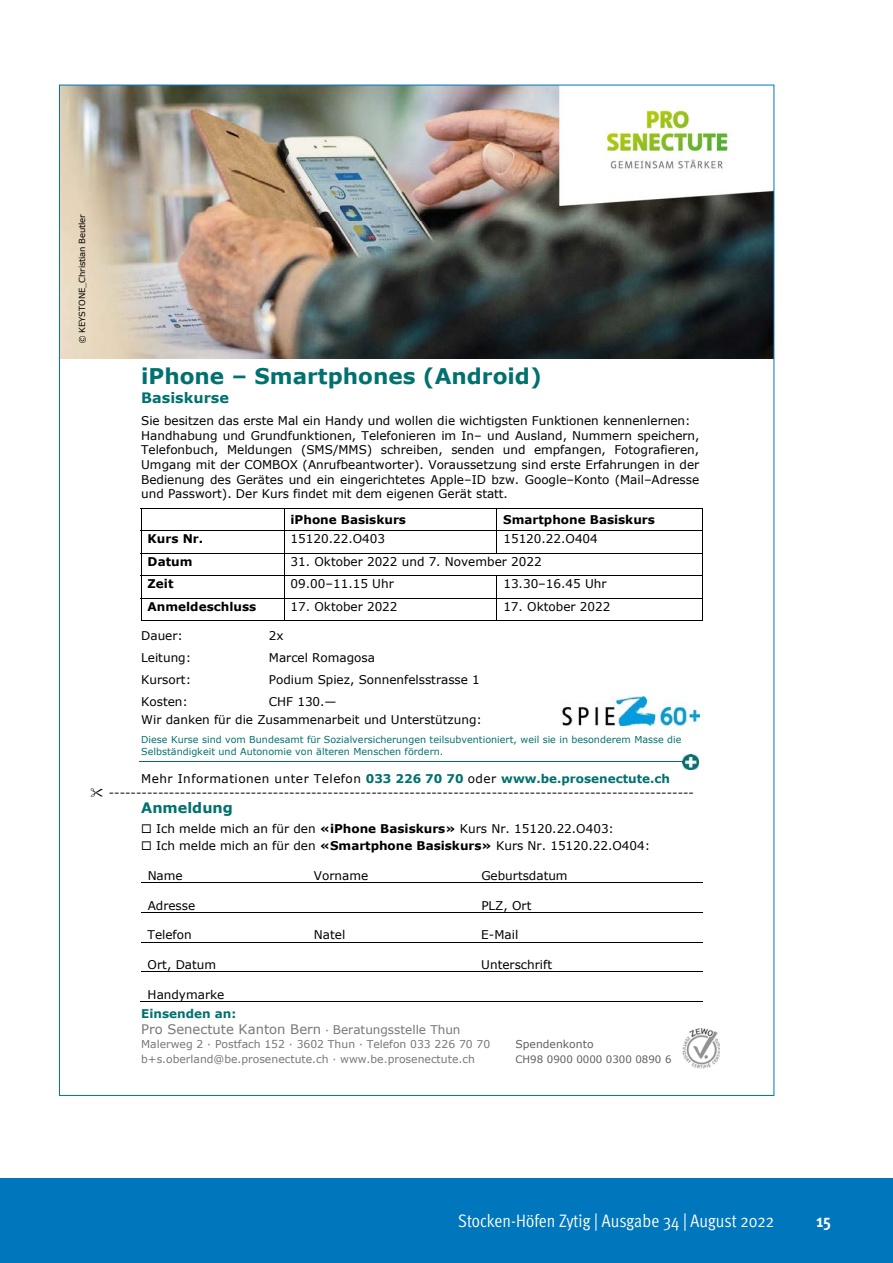
<style>
.page{position:relative;width:893px;height:1263px;background:#fff}
.page>*{position:absolute;margin:0;border:0;box-sizing:border-box;transform-origin:0 0}
.t1{font:700 21.6px "Verdana";color:#00716f}
.t2{font:18px "Meta Pro Cond Norm";color:#fff}
.t3{font:700 condensed 18px "Meta Pro";color:#fff}
.t4{font:700 14.4px "Verdana";color:#00716f}
.t5{font:13.2px "Verdana";color:#777}
.t6{font:12px/14.5px "Verdana";color:#000}
.t7{font:12px/13.4px "Verdana";letter-spacing:.04em;color:#000}
.t8{font:700 12px "Verdana";color:#000}
.t9{font:700 12px "Verdana";color:#00716f}
.t10{font:10.8px "Verdana";color:#777}
.t11{font:10.8px "Verdana";letter-spacing:.005em;color:#5f5f5f}
.t12{font:10.2px "Verdana";color:#5f5f5f}
.t13{font:9.6px/11.7px "Verdana";color:#00716f}
.t14{font:8.4px "Verdana";letter-spacing:-.015em;color:#000}
.s1{font-weight:700;color:#00716f}
.s2{font-weight:700}
.s3{font-size:10.8px}
.s4{font-size:12px}
</style>
<div class="page">
<div style="left:0;top:1178px;width:893px;height:85px;background:#0076bd"></div>
<img style="left:682px;top:1028px;width:38px;height:41px">
<img style="left:61px;top:87px;width:711px;height:272px">
<img style="left:683px;top:754px;width:15px;height:16px">
<img style="left:561px;top:697px;width:138px;height:29px">
<hr style="left:141px;top:508px;width:562px;height:1px;background:#000">
<hr style="left:141px;top:530px;width:562px;height:1px;background:#000">
<svg style="left:496px;top:509px;width:1px;height:44px"></svg>
<hr style="left:141px;top:553px;width:562px;height:1px;background:#000">
<hr style="left:141px;top:575px;width:562px;height:1px;background:#000">
<hr style="left:141px;top:598px;width:562px;height:1px;background:#000">
<svg style="left:141px;top:509px;width:1px;height:111px"></svg>
<hr style="left:141px;top:620px;width:143px;height:1px;background:#000">
<svg style="left:284px;top:509px;width:1px;height:111px"></svg>
<hr style="left:284px;top:620px;width:212px;height:1px;background:#000">
<svg style="left:496px;top:576px;width:1px;height:45px"></svg>
<hr style="left:497px;top:620px;width:205px;height:1px;background:#000">
<svg style="left:702px;top:509px;width:1px;height:112px"></svg>
<hr style="left:139px;top:761px;width:545px;height:1px;background:#006f71">
<hr style="left:141px;top:882px;width:562px;height:1px;background:#000">
<hr style="left:141px;top:912px;width:562px;height:1px;background:#000">
<hr style="left:141px;top:942px;width:562px;height:1px;background:#000">
<hr style="left:141px;top:972px;width:562px;height:1px;background:#000">
<hr style="left:140px;top:1001px;width:335px;height:1px;background:#000">
<hr style="left:474px;top:1001px;width:229px;height:1px;background:#000">
<img style="left:560px;top:87px;width:212px;height:118px">
<svg style="left:79px;top:336px;width:7px;height:7px"></svg>
<p class="t14" style="left:77px;top:332px;width:120px;rotate:-90deg">KEYSTONE_Christian Beutler</p>
<h1 class="t1" style="left:141px;top:362px;width:402px">iPhone – Smartphones (Android)</h1>
<p class="t4" style="left:141px;top:388px;width:89px">Basiskurse</p>
<p class="t6" style="left:141px;top:414px;width:560px">Sie besitzen das erste Mal ein Handy und wollen die wichtigsten Funktionen kennenlernen:<br>Handhabung und Grundfunktionen, Telefonieren im In– und Ausland, Nummern speichern, Telefonbuch, Meldungen (SMS/MMS) schreiben, senden und empfangen, Fotografieren, Umgang mit der COMBOX (Anrufbeantworter). Voraussetzung sind erste Erfahrungen in der Bedienung des Gerätes und ein eingerichtetes Apple–ID bzw. Google–Konto (Mail–Adresse und Passwort). Der Kurs findet mit dem eigenen Gerät statt.</p>
<p class="t8" style="left:291px;top:512px;width:117px">iPhone Basiskurs</p>
<p class="t8" style="left:503px;top:512px;width:153px">Smartphone Basiskurs</p>
<p class="t8" style="left:148px;top:531px;width:57px">Kurs Nr.</p>
<p class="t6" style="left:291px;top:532px;width:96px">15120.22.O403</p>
<p class="t6" style="left:503px;top:532px;width:96px">15120.22.O404</p>
<p class="t8" style="left:148px;top:553px;width:46px">Datum</p>
<p class="t6" style="left:291px;top:554px;width:253px">31. Oktober 2022 und 7. November 2022</p>
<p class="t8" style="left:148px;top:576px;width:27px">Zeit</p>
<p class="t6" style="left:291px;top:577px;width:105px">09.00–11.15 Uhr</p>
<p class="t6" style="left:503px;top:577px;width:105px">13.30–16.45 Uhr</p>
<p class="t8" style="left:148px;top:598px;width:110px">Anmeldeschluss</p>
<p class="t6" style="left:291px;top:599px;width:109px">17. Oktober 2022</p>
<p class="t6" style="left:503px;top:599px;width:109px">17. Oktober 2022</p>
<p class="t6" style="left:141px;top:629px;width:43px">Dauer:</p>
<p class="t6" style="left:269px;top:629px;width:16px">2x</p>
<p class="t6" style="left:141px;top:651px;width:52px">Leitung:</p>
<p class="t6" style="left:269px;top:651px;width:108px">Marcel Romagosa</p>
<p class="t6" style="left:141px;top:672px;width:51px">Kursort:</p>
<p class="t6" style="left:269px;top:672px;width:213px">Podium Spiez, Sonnenfelsstrasse 1</p>
<p class="t6" style="left:141px;top:694px;width:48px">Kosten:</p>
<p class="t6" style="left:141px;top:693px;width:342px;line-height:18.1px;text-indent:128px">CHF 130.—<br>Wir danken für die Zusammenarbeit und Unterstützung:</p>
<p class="t13" style="left:141px;top:734px;width:542px">Diese Kurse sind vom Bundesamt für Sozialversicherungen teilsubventioniert, weil sie in besonderem Masse die<br>Selbständigkeit und Autonomie von älteren Menschen fördern.</p>
<p class="t7" style="left:109px;top:772px;width:587px;text-indent:32px">Mehr Informationen unter Telefon <span class="s1">033 226 70 70</span> oder <span class="s1">www.be.prosenectute.ch </span>-----------------------------------------------------------------------------------------------------------</p>
<p class="t4" style="left:141px;top:798px;width:93px">Anmeldung</p>
<p class="t6" style="left:141px;top:822px;width:474px">◻ Ich melde mich an für den <span class="s2">«iPhone Basiskurs»</span> Kurs Nr. 15120.22.O403:</p>
<p class="t6" style="left:141px;top:838px;width:511px">◻ Ich melde mich an für den <span class="s2">«Smartphone Basiskurs»</span> Kurs Nr. 15120.22.O404:</p>
<p class="t6" style="left:148px;top:868px;width:37px">Name</p>
<p class="t6" style="left:314px;top:868px;width:56px">Vorname</p>
<p class="t6" style="left:481px;top:868px;width:88px">Geburtsdatum</p>
<p class="t6" style="left:148px;top:898px;width:49px">Adresse</p>
<p class="t6" style="left:481px;top:898px;width:52px">PLZ, Ort</p>
<p class="t6" style="left:148px;top:928px;width:46px">Telefon</p>
<p class="t6" style="left:314px;top:928px;width:33px">Natel</p>
<p class="t6" style="left:481px;top:928px;width:38px">E-Mail</p>
<p class="t6" style="left:148px;top:958px;width:70px">Ort, Datum</p>
<p class="t6" style="left:481px;top:958px;width:72px">Unterschrift</p>
<p class="t6" style="left:148px;top:987px;width:78px">Handymarke</p>
<p class="t9" style="left:141px;top:1005px;width:97px">Einsenden an:</p>
<p class="t5" style="left:141px;top:1021px;width:321px">Pro Senectute Kanton Bern <span class="s3">·</span> <span class="s4">Beratungsstelle Thun</span></p>
<p class="t10" style="left:141px;top:1038px;width:351px">Malerweg 2 · Postfach 152 · 3602 Thun · Telefon 033 226 70 70</p>
<p class="t11" style="left:515px;top:1038px;width:80px">Spendenkonto</p>
<p class="t10" style="left:141px;top:1052px;width:335px">b+s.oberland@be.prosenectute.ch · www.be.prosenectute.ch</p>
<p class="t12" style="left:515px;top:1053px;width:157px">CH98 0900 0000 0300 0890 6</p>
<h2 class="t2" style="left:458px;top:1207px;width:317px">Stocken-Höfen Zytig | Ausgabe 34 | August 2022</h2>
<h2 class="t3" style="left:816px;top:1206px;width:17px">15</h2>
</div>
